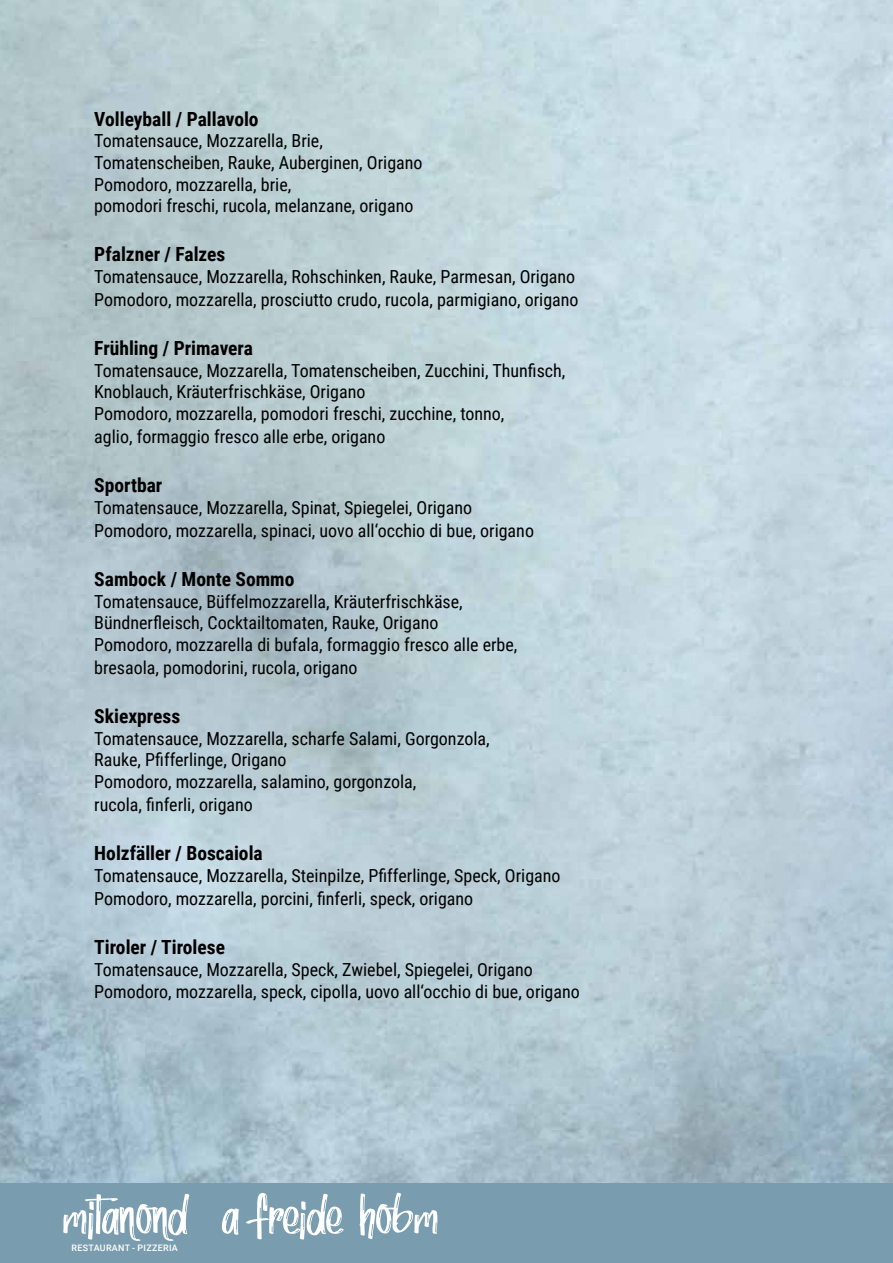
<style>
.page{position:relative;width:893px;height:1263px;background:#fff}
.page>*{position:absolute;margin:0;border:0;box-sizing:border-box;transform-origin:0 0}
.t1{font:66.15px "Red Lipstick Personal Use";color:#fff}
.t2{font:700 19.5px "Roboto Condensed";color:#000}
.t3{font:18px/21.6px "Roboto Condensed";color:#000}
.t4{font:500 9px "Roboto";letter-spacing:.035em;color:#fff}
</style>
<div class="page">
<div style="left:0;top:1183px;width:893px;height:80px;background:#799daf"></div>
<p class="t2" style="left:94px;top:105px;width:166px">Volleyball / Pallavolo</p>
<p class="t3" style="left:94px;top:130px;width:330px">Tomatensauce, Mozzarella, Brie, Tomatenscheiben, Rauke, Auberginen, Origano Pomodoro, mozzarella, brie,<br>pomodori freschi, rucola, melanzane, origano</p>
<p class="t2" style="left:94px;top:241px;width:133px">Pfalzner / Falzes</p>
<p class="t3" style="left:94px;top:264px;width:486px;line-height:23.4px">Tomatensauce, Mozzarella, Rohschinken, Rauke, Parmesan, Origano<br>Pomodoro, mozzarella, prosciutto crudo, rucola, parmigiano, origano</p>
<p class="t2" style="left:94px;top:334px;width:160px">Frühling / Primavera</p>
<p class="t3" style="left:94px;top:359px;width:473px">Tomatensauce, Mozzarella, Tomatenscheiben, Zucchini, Thunfisch,<br>Knoblauch, Kräuterfrischkäse, Origano<br>Pomodoro, mozzarella, pomodori freschi, zucchine, tonno,</p>
<p class="t3" style="left:94px;top:425px;width:293px">aglio, formaggio fresco alle erbe, origano</p>
<p class="t2" style="left:94px;top:472px;width:70px">Sportbar</p>
<p class="t3" style="left:94px;top:495px;width:441px;line-height:23.4px">Tomatensauce, Mozzarella, Spinat, Spiegelei, Origano<br>Pomodoro, mozzarella, spinaci, uovo all‘occhio di bue, origano</p>
<p class="t2" style="left:94px;top:565px;width:202px">Sambock / Monte Sommo</p>
<p class="t3" style="left:94px;top:590px;width:425px">Tomatensauce, Büffelmozzarella, Kräuterfrischkäse,<br>Bündnerfleisch, Cocktailtomaten, Rauke, Origano<br>Pomodoro, mozzarella di bufala, formaggio fresco alle erbe,</p>
<p class="t3" style="left:94px;top:656px;width:265px">bresaola, pomodorini, rucola, origano</p>
<p class="t2" style="left:94px;top:703px;width:87px">Skiexpress</p>
<p class="t3" style="left:94px;top:727px;width:397px">Tomatensauce, Mozzarella, scharfe Salami, Gorgonzola,<br>Rauke, Pfifferlinge, Origano<br>Pomodoro, mozzarella, salamino, gorgonzola,</p>
<p class="t3" style="left:94px;top:794px;width:160px">rucola, finferli, origano</p>
<p class="t2" style="left:94px;top:840px;width:170px">Holzfäller / Boscaiola</p>
<p class="t3" style="left:94px;top:863px;width:468px;line-height:23.4px">Tomatensauce, Mozzarella, Steinpilze, Pfifferlinge, Speck, Origano<br>Pomodoro, mozzarella, porcini, finferli, speck, origano</p>
<p class="t2" style="left:94px;top:934px;width:132px">Tiroler / Tirolese</p>
<p class="t3" style="left:94px;top:958px;width:487px">Tomatensauce, Mozzarella, Speck, Zwiebel, Spiegelei, Origano<br>Pomodoro, mozzarella, speck, cipolla, uovo all‘occhio di bue, origano</p>
<h1 class="t1" style="left:62px;top:1184px;width:126px">mitanond</h1>
<p class="t4" style="left:72px;top:1242px;width:108px">RESTAURANT - PIZZERIA</p>
<h1 class="t1" style="left:222px;top:1184px;width:218px">a freide hobm</h1>
</div>
